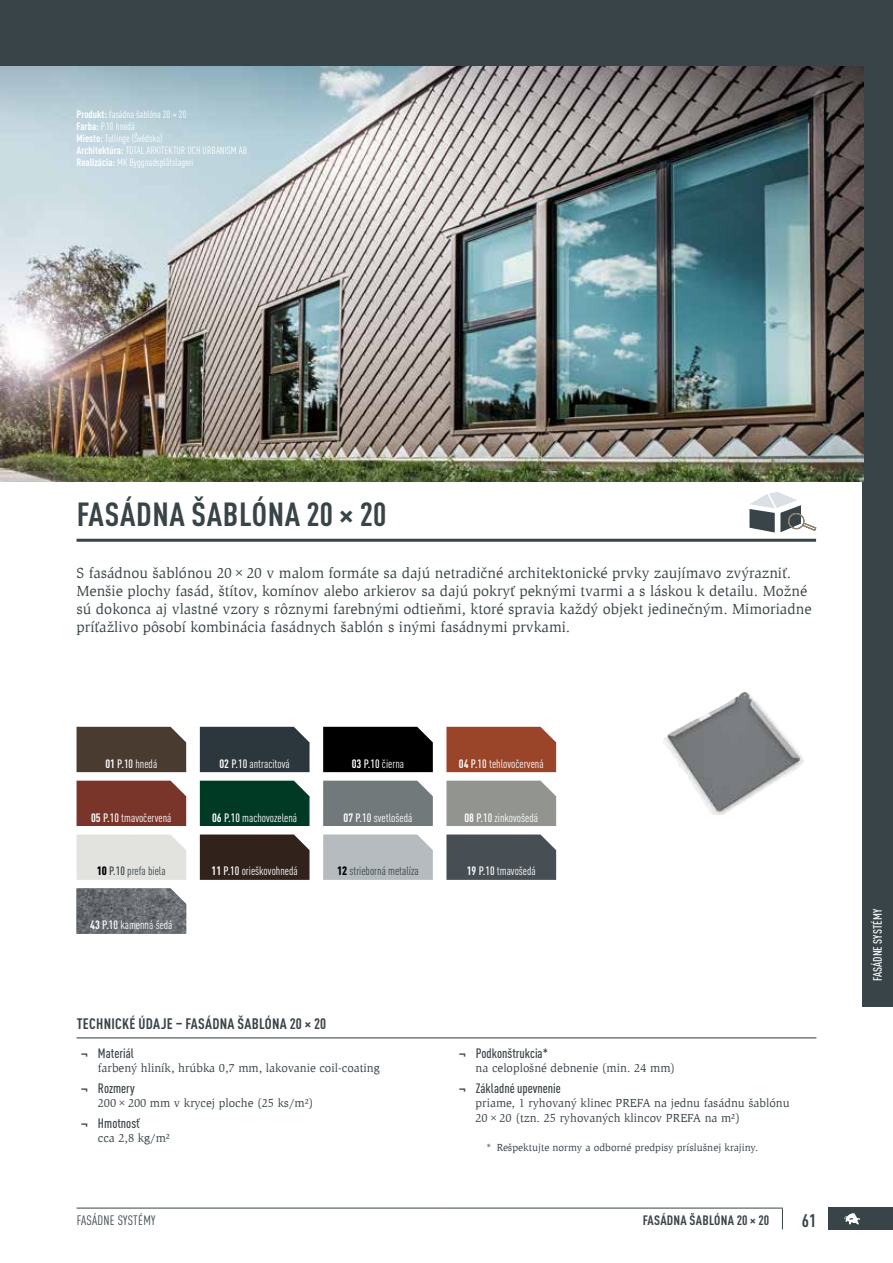
<style>
.page{position:relative;width:893px;height:1263px;background:#fff}
.page>*{position:absolute;margin:0;border:0;box-sizing:border-box;transform-origin:0 0}
.t1{font:700 condensed 33px "DIN Pro";letter-spacing:.02em;color:#394448}
.t2{font:700 condensed 18px "DIN Pro";color:#394448}
.t3{font:15px/18px "Slimbach Pro";color:#394448}
.t4{font:700 condensed 15px "DIN Pro";letter-spacing:.02em;color:#394448}
.t5{font:500 condensed 13.5px "DIN Pro";color:#394448}
.t6{font:700 condensed 13.5px "DIN Pro";letter-spacing:.02em;color:#394448}
.t7{font:condensed 13.5px "DIN Pro";letter-spacing:.02em;color:#394448}
.t8{font:12px/14.4px "Slimbach Pro";color:#394448}
.t9{font:condensed 12px "DIN Pro";color:#fff}
.t10{font:condensed 12px "DIN Pro";color:#394448}
.t11{font:500 condensed 12px "DIN Pro";color:#fff}
.t12{font:condensed 10.5px/12px "DIN Pro";color:#fff}
.t13{font:10.5px "Slimbach Pro";color:#394448}
.s1{font-weight:700}
.s2{font-weight:500}
.s3{font-weight:900;color:#000}
.s4{font-stretch:normal}
</style>
<div class="page">
<div style="left:829px;top:1208px;width:64px;height:22px;background:#394448"></div>
<svg style="left:844px;top:1213px;width:16px;height:11px"></svg>
<div style="left:0;top:0;width:893px;height:66px;background:#394448"></div>
<div style="left:862px;top:0;width:31px;height:1006px;background:#394448"></div>
<hr style="left:77px;top:1208px;width:365px;height:1px;background:#394448">
<hr style="left:442px;top:1208px;width:341px;height:1px;background:#394448">
<svg style="left:782px;top:1208px;width:1px;height:21px"></svg>
<img style="left:0;top:66px;width:863px;height:416px">
<svg style="left:749px;top:492px;width:68px;height:40px"></svg>
<hr style="left:77px;top:539px;width:739px;height:3px;background:#394448">
<hr style="left:77px;top:1037px;width:739px;height:1px;background:#394448">
<img style="left:663px;top:692px;width:141px;height:123px">
<div style="left:77px;top:727px;width:109px;height:45px;background:#4a3b30"></div>
<div style="left:200px;top:727px;width:110px;height:45px;background:#2b373c"></div>
<div style="left:323px;top:727px;width:110px;height:45px;background:#000"></div>
<div style="left:446px;top:727px;width:110px;height:45px;background:#9a452a"></div>
<div style="left:77px;top:781px;width:109px;height:45px;background:#7a352a"></div>
<div style="left:200px;top:781px;width:110px;height:45px;background:#003a25"></div>
<div style="left:323px;top:781px;width:110px;height:45px;background:#72797a"></div>
<div style="left:446px;top:781px;width:110px;height:45px;background:#91948f"></div>
<div style="left:77px;top:834px;width:109px;height:46px;background:#e2e3df"></div>
<svg style="left:200px;top:834px;width:110px;height:46px;background:#392b25"></svg>
<div style="left:323px;top:834px;width:110px;height:46px;background:#b5bbbe"></div>
<svg style="left:446px;top:834px;width:110px;height:46px;background:#4f565b"></svg>
<img style="left:77px;top:888px;width:109px;height:46px">
<p class="t12" style="left:77px;top:108px;width:172px"><span class="s1">Produkt:</span> fasádna šablóna 20 × 20<br><span class="s1">Farba:</span> P.10 hnedá<br><span class="s1">Miesto:</span> Tullinge (Švédsko)<br><span class="s1">Architektúra:</span> TOTAL ARKITEKTUR OCH URBANIS M AB<br><span class="s1">Realizácia:</span> MK Byggnadsplåtslageri</p>
<h1 class="t1" style="left:77px;top:489px;width:311px">FASÁDNA ŠABLÓNA 20 × 20</h1>
<p class="t3" style="left:77px;top:564px;width:737px">S fasádnou šablónou 20×20 v malom formáte sa dajú netradičné architektonické prvky zaujímavo zvýrazniť.<br>Menšie plochy fasád, štítov, komínov alebo arkierov sa dajú pokryť peknými tvarmi a s láskou k detailu. Možné sú dokonca aj vlastné vzory s rôznymi farebnými odtieňmi, ktoré spravia každý objekt jedinečným. Mimoriadne príťažlivo pôsobí kombinácia fasádnych šablón s inými fasádnymi prvkami.</p>
<p class="t9" style="left:105px;top:755px;width:53px"><span class="s1">01</span> <span class="s2">P.10</span> hnedá</p>
<p class="t9" style="left:219px;top:755px;width:72px"><span class="s1">02</span> <span class="s2">P.10</span> antracitová</p>
<p class="t9" style="left:352px;top:755px;width:54px"><span class="s1">03</span> <span class="s2">P.10</span> čierna</p>
<p class="t9" style="left:459px;top:755px;width:86px"><span class="s1">04</span> <span class="s2">P.10</span> tehlovočervená</p>
<p class="t9" style="left:91px;top:809px;width:82px"><span class="s1">05</span> <span class="s2">P.10</span> tmavočervená</p>
<p class="t9" style="left:212px;top:809px;width:86px"><span class="s1">06</span> <span class="s2">P.10</span> machovozelená</p>
<p class="t9" style="left:344px;top:809px;width:70px"><span class="s1">07</span> <span class="s2">P.10</span> svetlošedá</p>
<p class="t9" style="left:464px;top:809px;width:75px"><span class="s1">08</span> <span class="s2">P.10</span> zinkovošedá</p>
<p class="t10" style="left:97px;top:862px;width:70px"><span class="s3">10</span> <span class="s2">P.10</span> prefa biela</p>
<p class="t9" style="left:212px;top:862px;width:88px"><span class="s1">11</span> <span class="s2">P.10</span> orieškovohnedá</p>
<p class="t10" style="left:337px;top:862px;width:83px"><span class="s3">12</span> strieborná metalíza</p>
<p class="t9" style="left:467px;top:862px;width:70px"><span class="s1">19</span> <span class="s2">P.10</span> tmavošedá</p>
<p class="t9" style="left:90px;top:916px;width:84px"><span class="s1">43</span> <span class="s2">P.10</span> kamenná šedá</p>
<p class="t4" style="left:77px;top:1012px;width:251px">TECHNICKÉ ÚDAJE – FASÁDNA ŠABLÓNA 20 × 20</p>
<p class="t5" style="left:81px;top:1043px;width:54px"><span class="s4">¬</span> Materiál</p>
<p class="t8" style="left:98px;top:1061px;width:284px">farbený hliník, hrúbka 0,7 mm, lakovanie coil-coating</p>
<p class="t5" style="left:81px;top:1078px;width:55px"><span class="s4">¬</span> Rozmery</p>
<p class="t8" style="left:98px;top:1096px;width:217px">200×200 mm v krycej ploche (25 ks/m²)</p>
<p class="t5" style="left:81px;top:1113px;width:60px"><span class="s4">¬</span> Hmotnosť</p>
<p class="t8" style="left:98px;top:1131px;width:74px">cca 2,8 kg/m²</p>
<p class="t5" style="left:459px;top:1043px;width:91px"><span class="s4">¬</span> Podkonštrukcia*</p>
<p class="t8" style="left:476px;top:1061px;width:201px">na celoplošné debnenie (min. 24 mm)</p>
<p class="t5" style="left:459px;top:1078px;width:104px"><span class="s4">¬</span> Základné upevnenie</p>
<p class="t8" style="left:476px;top:1096px;width:316px">priame, 1 ryhovaný klinec PREFA na jednu fasádnu šablónu<br>20×20 (tzn. 25 ryhovaných klincov PREFA na m²)</p>
<p class="t13" style="left:486px;top:1141px;width:274px">* Rešpektujte normy a odborné predpisy príslušnej krajiny.</p>
<p class="t7" style="left:77px;top:1211px;width:74px">Fasádne systémy</p>
<p class="t6" style="left:643px;top:1210px;width:128px">FASÁDNA ŠABLÓNA 20 × 20</p>
<p class="t2" style="left:802px;top:1206px;width:16px">61</p>
<p class="t11" style="left:869px;top:981px;width:73px;rotate:-90deg">FASÁDNE SYSTÉMY</p>
</div>
